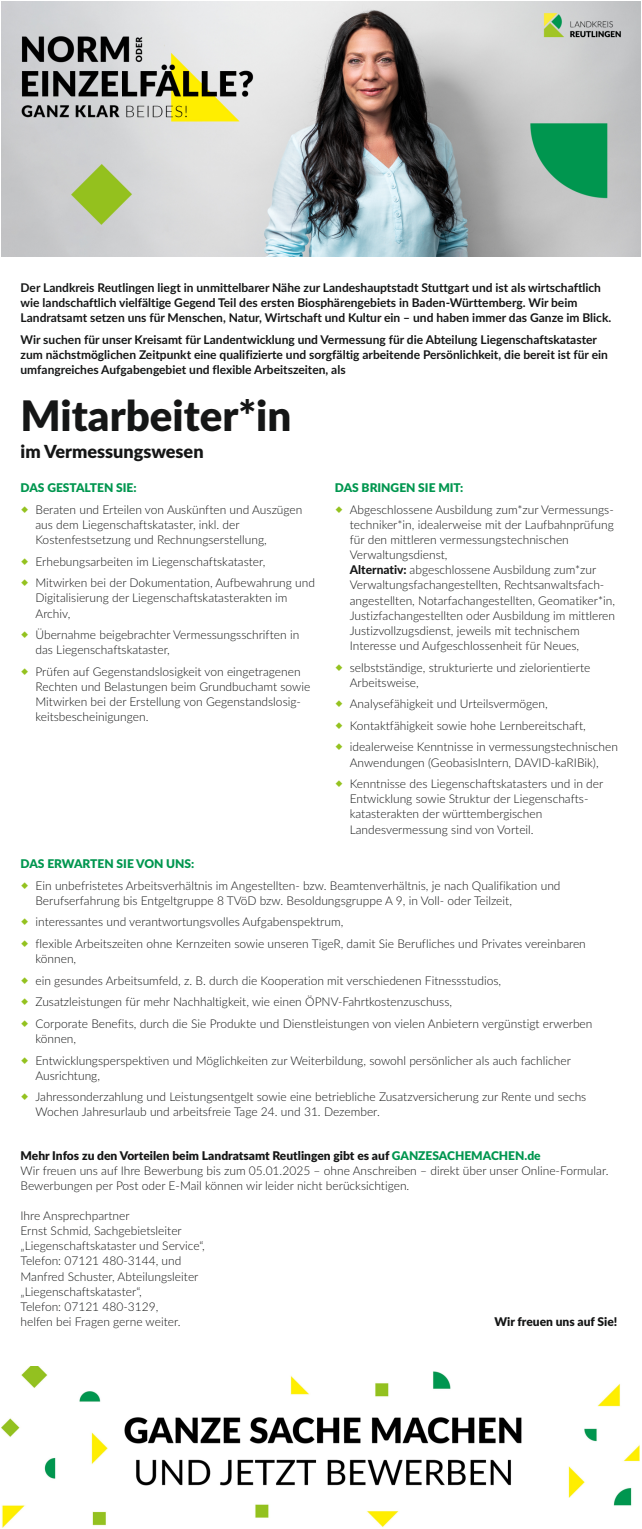
<style>
.page{position:relative;width:642px;height:1529px;background:#fff}
.page>*{position:absolute;margin:0;border:0;box-sizing:border-box;transform-origin:0 0}
.t1{font:900 42px "Lato";color:#151616}
.t2{font:900 18px "Lato";color:#151616}
.t3{font:300 12px/15.1px "Lato";color:#151616}
.t4{font:700 12px/15.1px "Lato";color:#151616}
.t5{font:900 12px "Lato";color:#00964f}
.t6{font:900 12px "Lato";color:#151616}
.s1{font-weight:800}
.s2{font-weight:900}
.s3{font-weight:900;color:#00964f}
</style>
<div class="page">
<img style="left:2px;top:1366px;width:637px;height:161px">
<img style="left:2px;top:1px;width:638px;height:256px">
<p class="t4" style="left:21px;top:281px;width:592px">Der Landkreis Reutlingen liegt in unmittelbarer Nähe zur Landeshauptstadt Stuttgart und ist als wirtschaftlich wie landschaftlich vielfältige Gegend Teil des ersten Biosphärengebiets in Baden-Württemberg. Wir beim<br>Landratsamt setzen uns für Menschen, Natur, Wirtschaft und Kultur ein – und haben immer das Ganze im Blick.</p>
<p class="t4" style="left:21px;top:333px;width:588px">Wir suchen für unser Kreisamt für Landentwicklung und Vermessung für die Abteilung Liegenschaftskataster zum nächstmöglichen Zeitpunkt eine qualifizierte und sorgfältig arbeitende Persönlichkeit, die bereit ist für ein umfangreiches Aufgabengebiet und flexible Arbeitszeiten, als</p>
<h1 class="t1" style="left:21px;top:397px;width:272px">Mitarbeiter*in</h1>
<h2 class="t2" style="left:21px;top:443px;width:184px">im Vermessungswesen</h2>
<p class="t5" style="left:21px;top:483px;width:117px">DAS GESTALTEN SIE:</p>
<p class="t3" style="left:35px;top:503px;width:268px">Beraten und Erteilen von Auskünften und Auszügen aus dem Liegenschaftskataster, inkl. der<br>Kostenfestsetzung und Rechnungserstellung,</p>
<p class="t3" style="left:35px;top:551px;width:281px;line-height:21.6px">Erhebungsarbeiten im Liegenschaftskataster,<br>Mitwirken bei der Dokumentation, Aufbewahrung und</p>
<p class="t3" style="left:35px;top:591px;width:253px">Digitalisierung der Liegenschaftskatasterakten im<br>Archiv,</p>
<p class="t3" style="left:35px;top:628px;width:265px">Übernahme beigebrachter Vermessungsschriften in das Liegenschaftskataster,</p>
<p class="t3" style="left:35px;top:665px;width:276px">Prüfen auf Gegenstandslosigkeit von eingetragenen Rechten und Belastungen beim Grundbuchamt sowie Mitwirken bei der Erstellung von Gegenstandslosig&shy;keitsbescheinigungen.</p>
<p class="t5" style="left:335px;top:483px;width:130px">DAS BRINGEN SIE MIT:</p>
<p class="t3" style="left:350px;top:503px;width:267px">Abgeschlossene Ausbildung zum*zur Vermessungs&shy;techniker*in, idealerweise mit der Laufbahnprüfung für den mittleren vermessungstechnischen Verwaltungsdienst,<br><span class="s1">Alternativ:</span> abgeschlossene Ausbildung zum*zur Verwaltungsfachangestellten, Rechtsanwaltsfach&shy;angestellten, Notarfachangestellten, Geomatiker*in, Justizfachangestellten oder Ausbildung im mittleren Justizvollzugsdienst, jeweils mit technischem Interesse und Aufgeschlossenheit für Neues,</p>
<p class="t3" style="left:350px;top:660px;width:242px">selbstständige, strukturierte und zielorientierte<br>Arbeitsweise,</p>
<p class="t3" style="left:350px;top:694px;width:270px;line-height:21.6px">Analysefähigkeit und Urteilsvermögen,<br>Kontaktfähigkeit sowie hohe Lernbereitschaft, idealerweise Kenntnisse in vermessungstechnischen</p>
<p class="t3" style="left:350px;top:752px;width:255px;line-height:21.6px">Anwendungen (GeobasisIntern, DAVID-kaRIBik),<br>Kenntnisse des Liegenschaftskatasters und in der</p>
<p class="t3" style="left:350px;top:792px;width:240px">Entwicklung sowie Struktur der Liegenschafts&shy;katasterakten der württembergischen<br>Landesvermessung sind von Vorteil.</p>
<p class="t5" style="left:21px;top:858px;width:175px">DAS ERWARTEN SIE VON UNS:</p>
<p class="t3" style="left:35px;top:878px;width:526px">Ein unbefristetes Arbeitsverhältnis im Angestellten- bzw. Beamtenverhältnis, je nach Qualifikation und<br>Berufserfahrung bis Entgeltgruppe 8 TVöD bzw. Besoldungsgruppe A 9, in Voll- oder Teilzeit,</p>
<p class="t3" style="left:35px;top:912px;width:552px;line-height:21.6px">interessantes und verantwortungsvolles Aufgabenspektrum,<br>flexible Arbeitszeiten ohne Kernzeiten sowie unseren TigeR, damit Sie Berufliches und Privates vereinbaren</p>
<p class="t3" style="left:35px;top:949px;width:558px;line-height:21.6px">können,<br>ein gesundes Arbeitsumfeld, z. B. durch die Kooperation mit verschiedenen Fitnessstudios,<br>Zusatzleistungen für mehr Nachhaltigkeit, wie einen ÖPNV-Fahrtkostenzuschuss,<br>Corporate Benefits, durch die Sie Produkte und Dienstleistungen von vielen Anbietern vergünstigt erwerben</p>
<p class="t3" style="left:35px;top:1028px;width:537px;line-height:21.6px">können,<br>Entwicklungsperspektiven und Möglichkeiten zur Weiterbildung, sowohl persönlicher als auch fachlicher</p>
<p class="t3" style="left:35px;top:1065px;width:552px;line-height:21.6px">Ausrichtung,<br>Jahressonderzahlung und Leistungsentgelt sowie eine betriebliche Zusatzversicherung zur Rente und sechs</p>
<p class="t3" style="left:35px;top:1105px;width:346px">Wochen Jahresurlaub und arbeitsfreie Tage 24. und 31. Dezember.</p>
<p class="t3" style="left:21px;top:1148px;width:589px"><span class="s2">Mehr Infos zu den Vorteilen beim Landratsamt Reutlingen gibt es auf</span> <span class="s3">GANZESACHEMACHEN.de<br></span>Wir freuen uns auf Ihre Bewerbung bis zum 05.01.2025 – ohne Anschreiben – direkt über unser Online-Formular.<br>Bewerbungen per Post oder E-Mail können wir leider nicht berücksichtigen.</p>
<p class="t3" style="left:21px;top:1209px;width:186px">Ihre Ansprechpartner<br>Ernst Schmid, Sachgebietsleiter „Liegenschaftskataster und Service“,<br>Telefon: 07121 480-3144, und<br>Manfred Schuster, Abteilungsleiter „Liegenschaftskataster“,<br>Telefon: 07121 480-3129,<br>helfen bei Fragen gerne weiter.</p>
<p class="t6" style="left:494px;top:1316px;width:124px">Wir freuen uns auf Sie!</p>
</div>
